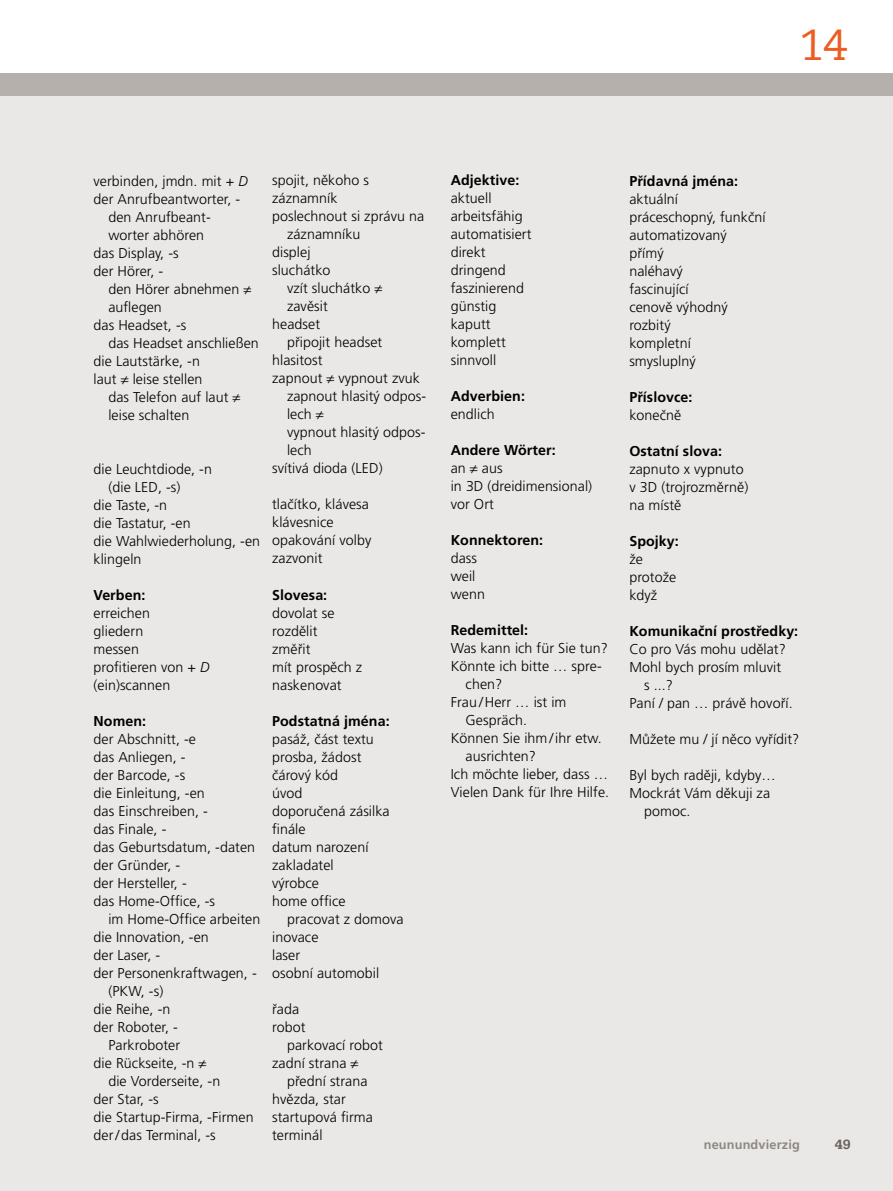
<style>
.page{position:relative;width:893px;height:1191px;background:#fff}
.page>*{position:absolute;margin:0;border:0;box-sizing:border-box;transform-origin:0 0}
.t1{font:43.5px "Caecilia CE";color:#eb5e21}
.t2{font:300 14.25px/18px "Frutiger CE";letter-spacing:.005em;color:#000}
.t3{font:700 14.25px "Frutiger CE";letter-spacing:.005em;color:#000}
.t4{font:700 14.25px "Serifa";color:#69635c}
.t5{font:700 12.75px "Frutiger CE";letter-spacing:.01em;color:#8e8882}
.s1{font-style:italic}
</style>
<div class="page">
<div style="left:0;top:95px;width:893px;height:1096px;background:#e9e8e6"></div>
<div style="left:0;top:73px;width:893px;height:22px;background:#b5b0ac"></div>
<h1 class="t1" style="left:799px;top:16px;width:50px">14</h1>
<p class="t2" style="left:94px;top:171px;width:156px">verbinden, jmdn. mit + <span class="s1">D</span></p>
<p class="t2" style="left:94px;top:189px;width:148px">der Anrufbeantworter, -</p>
<p class="t2" style="left:108px;top:207px;width:104px">den Anrufbeant-</p>
<p class="t2" style="left:108px;top:225px;width:97px">worter abhören</p>
<p class="t2" style="left:94px;top:243px;width:87px">das Display, -s</p>
<p class="t2" style="left:94px;top:261px;width:71px">der Hörer, -</p>
<p class="t2" style="left:108px;top:279px;width:144px">den Hörer abnehmen ≠</p>
<p class="t2" style="left:108px;top:297px;width:55px">auflegen</p>
<p class="t2" style="left:94px;top:315px;width:94px">das Headset, -s</p>
<p class="t2" style="left:108px;top:333px;width:152px">das Headset anschließen</p>
<p class="t2" style="left:94px;top:351px;width:108px">die Lautstärke, -n</p>
<p class="t2" style="left:94px;top:369px;width:110px">laut ≠ leise stellen</p>
<p class="t2" style="left:108px;top:387px;width:134px">das Telefon auf laut ≠</p>
<p class="t2" style="left:108px;top:405px;width:82px">leise schalten</p>
<p class="t2" style="left:94px;top:459px;width:120px">die Leuchtdiode, -n</p>
<p class="t2" style="left:108px;top:477px;width:74px">(die LED, -s)</p>
<p class="t2" style="left:94px;top:495px;width:75px">die Taste, -n</p>
<p class="t2" style="left:94px;top:513px;width:99px">die Tastatur, -en</p>
<p class="t2" style="left:94px;top:531px;width:168px">die Wahlwiederholung, -en</p>
<p class="t2" style="left:94px;top:549px;width:50px">klingeln</p>
<p class="t3" style="left:94px;top:586px;width:53px">Verben:</p>
<p class="t2" style="left:94px;top:603px;width:118px">erreichen<br>gliedern<br>messen<br>profitieren von + <span class="s1">D </span>(ein)scannen</p>
<p class="t3" style="left:94px;top:712px;width:54px">Nomen:</p>
<p class="t2" style="left:94px;top:729px;width:163px">der Abschnitt, -e<br>das Anliegen, -<br>der Barcode, -s<br>die Einleitung, -en<br>das Einschreiben, -<br>das Finale, -<br>das Geburtsdatum, -daten der Gründer, -<br>der Hersteller, -<br>das Home-Office, -s</p>
<p class="t2" style="left:108px;top:909px;width:153px">im Home-Office arbeiten</p>
<p class="t2" style="left:94px;top:927px;width:117px">die Innovation, -en</p>
<p class="t2" style="left:94px;top:945px;width:68px">der Laser, -</p>
<p class="t2" style="left:94px;top:963px;width:165px">der Personenkraftwagen, -</p>
<p class="t2" style="left:108px;top:981px;width:56px">(PKW, -s)</p>
<p class="t2" style="left:94px;top:999px;width:78px">die Reihe, -n</p>
<p class="t2" style="left:94px;top:1017px;width:86px">der Roboter, -</p>
<p class="t2" style="left:108px;top:1035px;width:73px">Parkroboter</p>
<p class="t2" style="left:94px;top:1053px;width:114px">die Rückseite, -n ≠</p>
<p class="t2" style="left:108px;top:1071px;width:113px">die Vorderseite, -n</p>
<p class="t2" style="left:94px;top:1089px;width:67px">der Star, -s</p>
<p class="t2" style="left:94px;top:1107px;width:162px">die Startup-Firma, -Firmen</p>
<p class="t2" style="left:94px;top:1125px;width:124px">der/das Terminal, -s</p>
<p class="t2" style="left:272px;top:171px;width:98px">spojit, někoho s</p>
<p class="t2" style="left:272px;top:189px;width:67px">záznamník</p>
<p class="t2" style="left:272px;top:207px;width:154px">poslechnout si zprávu na</p>
<p class="t2" style="left:287px;top:225px;width:75px">záznamníku</p>
<p class="t2" style="left:272px;top:243px;width:40px">displej</p>
<p class="t2" style="left:272px;top:261px;width:60px">sluchátko</p>
<p class="t2" style="left:287px;top:279px;width:97px">vzít sluchátko ≠</p>
<p class="t2" style="left:287px;top:297px;width:42px">zavěsit</p>
<p class="t2" style="left:272px;top:315px;width:49px">headset</p>
<p class="t2" style="left:287px;top:333px;width:97px">připojit headset</p>
<p class="t2" style="left:272px;top:351px;width:52px">hlasitost</p>
<p class="t2" style="left:272px;top:369px;width:149px">zapnout ≠ vypnout zvuk</p>
<p class="t2" style="left:287px;top:387px;width:141px">zapnout hlasitý odpos-</p>
<p class="t2" style="left:287px;top:405px;width:38px">lech ≠</p>
<p class="t2" style="left:287px;top:423px;width:140px">vypnout hlasitý odpos-</p>
<p class="t2" style="left:287px;top:441px;width:26px">lech</p>
<p class="t2" style="left:272px;top:459px;width:112px">svítivá dioda (LED)</p>
<p class="t2" style="left:272px;top:495px;width:101px">tlačítko, klávesa klávesnice opakování volby zazvonit</p>
<p class="t3" style="left:272px;top:586px;width:57px">Slovesa:</p>
<p class="t2" style="left:272px;top:603px;width:92px">dovolat se rozdělit<br>změřit<br>mít prospěch z naskenovat</p>
<p class="t3" style="left:272px;top:712px;width:119px">Podstatná jména:</p>
<p class="t2" style="left:272px;top:729px;width:119px">pasáž, část textu prosba, žádost čárový kód<br>úvod<br>doporučená zásilka finále<br>datum narození zakladatel<br>výrobce<br>home office</p>
<p class="t2" style="left:272px;top:909px;width:133px;text-indent:15px">pracovat z domova inovace<br>laser<br>osobní automobil</p>
<p class="t2" style="left:272px;top:999px;width:29px">řada</p>
<p class="t2" style="left:272px;top:1017px;width:35px">robot</p>
<p class="t2" style="left:287px;top:1035px;width:97px">parkovací robot</p>
<p class="t2" style="left:272px;top:1053px;width:88px">zadní strana ≠</p>
<p class="t2" style="left:287px;top:1071px;width:82px">přední strana</p>
<p class="t2" style="left:272px;top:1089px;width:75px">hvězda, star</p>
<p class="t2" style="left:272px;top:1107px;width:102px">startupová firma</p>
<p class="t2" style="left:272px;top:1125px;width:52px">terminál</p>
<p class="t3" style="left:451px;top:172px;width:70px">Adjektive:</p>
<p class="t2" style="left:451px;top:189px;width:82px">aktuell arbeitsfähig automatisiert direkt dringend faszinierend günstig kaputt komplett sinnvoll</p>
<p class="t3" style="left:451px;top:388px;width:76px">Adverbien:</p>
<p class="t2" style="left:451px;top:405px;width:45px">endlich</p>
<p class="t3" style="left:451px;top:442px;width:106px">Andere Wörter:</p>
<p class="t2" style="left:451px;top:459px;width:143px">an ≠ aus<br>in 3D (dreidimensional) vor Ort</p>
<p class="t3" style="left:451px;top:532px;width:94px">Konnektoren:</p>
<p class="t2" style="left:451px;top:549px;width:36px">dass weil wenn</p>
<p class="t3" style="left:451px;top:622px;width:79px">Redemittel:</p>
<p class="t2" style="left:451px;top:639px;width:159px">Was kann ich für Sie tun?</p>
<p class="t2" style="left:451px;top:657px;width:153px">Könnte ich bitte … spre-</p>
<p class="t2" style="left:466px;top:675px;width:38px">chen?</p>
<p class="t2" style="left:451px;top:693px;width:117px">Frau/Herr … ist im</p>
<p class="t2" style="left:466px;top:711px;width:63px">Gespräch.</p>
<p class="t2" style="left:451px;top:729px;width:152px">Können Sie ihm/ihr etw.</p>
<p class="t2" style="left:466px;top:747px;width:72px">ausrichten?</p>
<p class="t2" style="left:451px;top:765px;width:159px">Ich möchte lieber, dass …</p>
<p class="t2" style="left:451px;top:783px;width:160px">Vielen Dank für Ihre Hilfe.</p>
<p class="t3" style="left:629px;top:172px;width:110px">Přídavná jména:</p>
<p class="t2" style="left:629px;top:190px;width:138px">aktuální práceschopný, funkční automatizovaný<br>přímý<br>naléhavý<br>fascinující<br>cenově výhodný rozbitý<br>kompletní<br>smysluplný</p>
<p class="t3" style="left:629px;top:388px;width:65px">Příslovce:</p>
<p class="t2" style="left:629px;top:406px;width:53px">konečně</p>
<p class="t3" style="left:629px;top:442px;width:94px">Ostatní slova:</p>
<p class="t2" style="left:629px;top:459px;width:120px">zapnuto x vypnuto v 3D (trojrozměrně) na místě</p>
<p class="t3" style="left:629px;top:532px;width:51px">Spojky:</p>
<p class="t2" style="left:629px;top:549px;width:48px">že protože když</p>
<p class="t3" style="left:629px;top:622px;width:170px">Komunikační prostředky:</p>
<p class="t2" style="left:629px;top:639px;width:158px">Co pro Vás mohu udělat?</p>
<p class="t2" style="left:629px;top:657px;width:153px">Mohl bych prosím mluvit</p>
<p class="t2" style="left:644px;top:675px;width:30px">s ...?</p>
<p class="t2" style="left:629px;top:693px;width:165px">Paní / pan … právě hovoří.</p>
<p class="t2" style="left:629px;top:729px;width:172px">Můžete mu / jí něco vyřídit?</p>
<p class="t2" style="left:629px;top:765px;width:148px">Byl bych raději, kdyby…</p>
<p class="t2" style="left:629px;top:783px;width:142px">Mockrát Vám děkuji za</p>
<p class="t2" style="left:644px;top:801px;width:48px">pomoc.</p>
<p class="t5" style="left:704px;top:1137px;width:98px">neunundvierzig</p>
<p class="t4" style="left:835px;top:1135px;width:18px">49</p>
</div>
